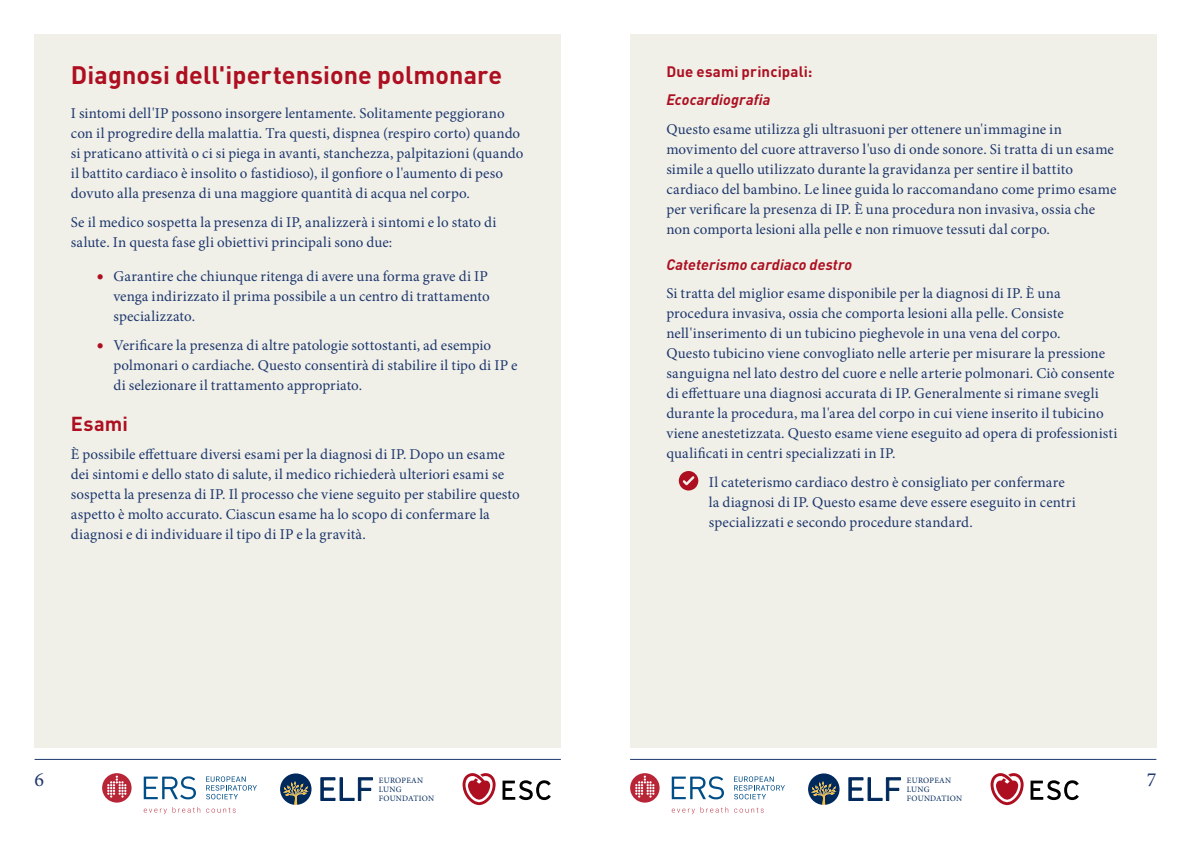
<style>
.page{position:relative;width:1191px;height:842px;background:#fff}
.page>*{position:absolute;margin:0;border:0;box-sizing:border-box;transform-origin:0 0}
.H1_-_Section_heading{font:700 25px "DIN Pro";letter-spacing:.005em;color:#ad0f21}
.t1{font:700 20px "DIN Pro";letter-spacing:.015em;color:#ad0f21}
.t2{font:20px "Minion Pro";color:#1e376d}
.Body{font:15px/20px "Minion Pro";letter-spacing:.01em;color:#1e376d}
.t3{font:italic 700 15px "DIN Pro";letter-spacing:.01em;color:#ad0f21}
.t4{font:700 15px "DIN Pro";letter-spacing:.01em;color:#ad0f21}
.t5{font:8.2px/8.8px "Minion Pro";letter-spacing:.025em;color:#00295c}
.s1{font-weight:700;font-size:19px;color:#ad0f21}
</style>
<div class="page">
<div style="left:35px;top:35px;width:526px;height:713px;background:#f0f0e8"></div>
<div style="left:630px;top:35px;width:526px;height:713px;background:#f0f0e8"></div>
<hr style="left:35px;top:759px;width:526px;height:1px;background:#1e376d">
<hr style="left:630px;top:759px;width:526px;height:1px;background:#1e376d">
<svg style="left:990px;top:773px;width:33px;height:32px"></svg>
<svg style="left:1030px;top:780px;width:48px;height:20px"></svg>
<svg style="left:630px;top:773px;width:29px;height:30px"></svg>
<svg style="left:635px;top:775px;width:19px;height:23px"></svg>
<svg style="left:671px;top:776px;width:53px;height:23px"></svg>
<svg style="left:671px;top:807px;width:57px;height:7px"></svg>
<svg style="left:734px;top:808px;width:29px;height:5px"></svg>
<svg style="left:734px;top:776px;width:51px;height:24px"></svg>
<svg style="left:848px;top:777px;width:53px;height:24px"></svg>
<svg style="left:808px;top:773px;width:31px;height:32px"></svg>
<svg style="left:462px;top:773px;width:33px;height:32px"></svg>
<svg style="left:502px;top:780px;width:49px;height:20px"></svg>
<svg style="left:102px;top:773px;width:30px;height:30px"></svg>
<svg style="left:107px;top:775px;width:19px;height:23px"></svg>
<svg style="left:144px;top:776px;width:52px;height:23px"></svg>
<svg style="left:144px;top:807px;width:56px;height:7px"></svg>
<svg style="left:206px;top:808px;width:30px;height:5px"></svg>
<svg style="left:206px;top:776px;width:51px;height:24px"></svg>
<svg style="left:320px;top:777px;width:53px;height:24px"></svg>
<svg style="left:280px;top:773px;width:31px;height:32px"></svg>
<svg style="left:679px;top:471px;width:19px;height:19px"></svg>
<p class="H1_-_Section_heading" style="left:71px;top:54px;width:433px">Diagnosi dell'ipertensione polmonare</p>
<p class="Body" style="left:71px;top:104px;width:454px">I sintomi dell'IP possono insorgere lentamente. Solitamente peggiorano con il progredire della malattia. Tra questi, dispnea (respiro corto) quando si praticano attività o ci si piega in avanti, stanchezza, palpitazioni (quando il battito cardiaco è insolito o fastidioso), il gonfiore o l'aumento di peso dovuto alla presenza di una maggiore quantità di acqua nel corpo.</p>
<p class="Body" style="left:71px;top:212px;width:427px">Se il medico sospetta la presenza di IP, analizzerà i sintomi e lo stato di salute. In questa fase gli obiettivi principali sono due:</p>
<p class="Body" style="left:113px;top:266px;width:378px;text-indent:-17px"><span class="s1">•</span> Garantire che chiunque ritenga di avere una forma grave di IP venga indirizzato il prima possibile a un centro di trattamento specializzato.</p>
<p class="Body" style="left:113px;top:335px;width:406px;text-indent:-17px"><span class="s1">•</span> Verificare la presenza di altre patologie sottostanti, ad esempio polmonari o cardiache. Questo consentirà di stabilire il tipo di IP e di selezionare il trattamento appropriato.</p>
<h2 class="t1" style="left:71px;top:407px;width:59px">Esami</h2>
<p class="Body" style="left:71px;top:444px;width:450px">È possibile effettuare diversi esami per la diagnosi di IP. Dopo un esame dei sintomi e dello stato di salute, il medico richiederà ulteriori esami se sospetta la presenza di IP. Il processo che viene seguito per stabilire questo aspetto è molto accurato. Ciascun esame ha lo scopo di confermare la diagnosi e di individuare il tipo di IP e la gravità.</p>
<h3 class="t4" style="left:666px;top:59px;width:148px">Due esami principali:</h3>
<h4 class="t3" style="left:666px;top:87px;width:106px">Ecocardiografia</h4>
<p class="Body" style="left:666px;top:119px;width:451px">Questo esame utilizza gli ultrasuoni per ottenere un'immagine in movimento del cuore attraverso l'uso di onde sonore. Si tratta di un esame simile a quello utilizzato durante la gravidanza per sentire il battito cardiaco del bambino. Le linee guida lo raccomandano come primo esame per verificare la presenza di IP. È una procedura non invasiva, ossia che non comporta lesioni alla pelle e non rimuove tessuti dal corpo.</p>
<h4 class="t3" style="left:666px;top:252px;width:187px">Cateterismo cardiaco destro</h4>
<p class="Body" style="left:666px;top:284px;width:453px">Si tratta del miglior esame disponibile per la diagnosi di IP. È una procedura invasiva, ossia che comporta lesioni alla pelle. Consiste nell'inserimento di un tubicino pieghevole in una vena del corpo.<br>Questo tubicino viene convogliato nelle arterie per misurare la pressione sanguigna nel lato destro del cuore e nelle arterie polmonari. Ciò consente di effettuare una diagnosi accurata di IP. Generalmente si rimane svegli durante la procedura, ma l'area del corpo in cui viene inserito il tubicino viene anestetizzata. Questo esame viene eseguito ad opera di professionisti qualificati in centri specializzati in IP.</p>
<p class="Body" style="left:709px;top:472px;width:368px">Il cateterismo cardiaco destro è consigliato per confermare la diagnosi di IP. Questo esame deve essere eseguito in centri specializzati e secondo procedure standard.</p>
<h2 class="t2" style="left:35px;top:766px;width:11px">6</h2>
<p class="t5" style="left:379px;top:776px;width:46px">EUROPEAN</p>
<h2 class="t2" style="left:1146px;top:766px;width:11px">7</h2>
<p class="t5" style="left:379px;top:785px;width:57px">LUNG<br>FOUNDATION</p>
<p class="t5" style="left:907px;top:776px;width:57px">EUROPEAN<br>LUNG<br>FOUNDATION</p>
</div>
